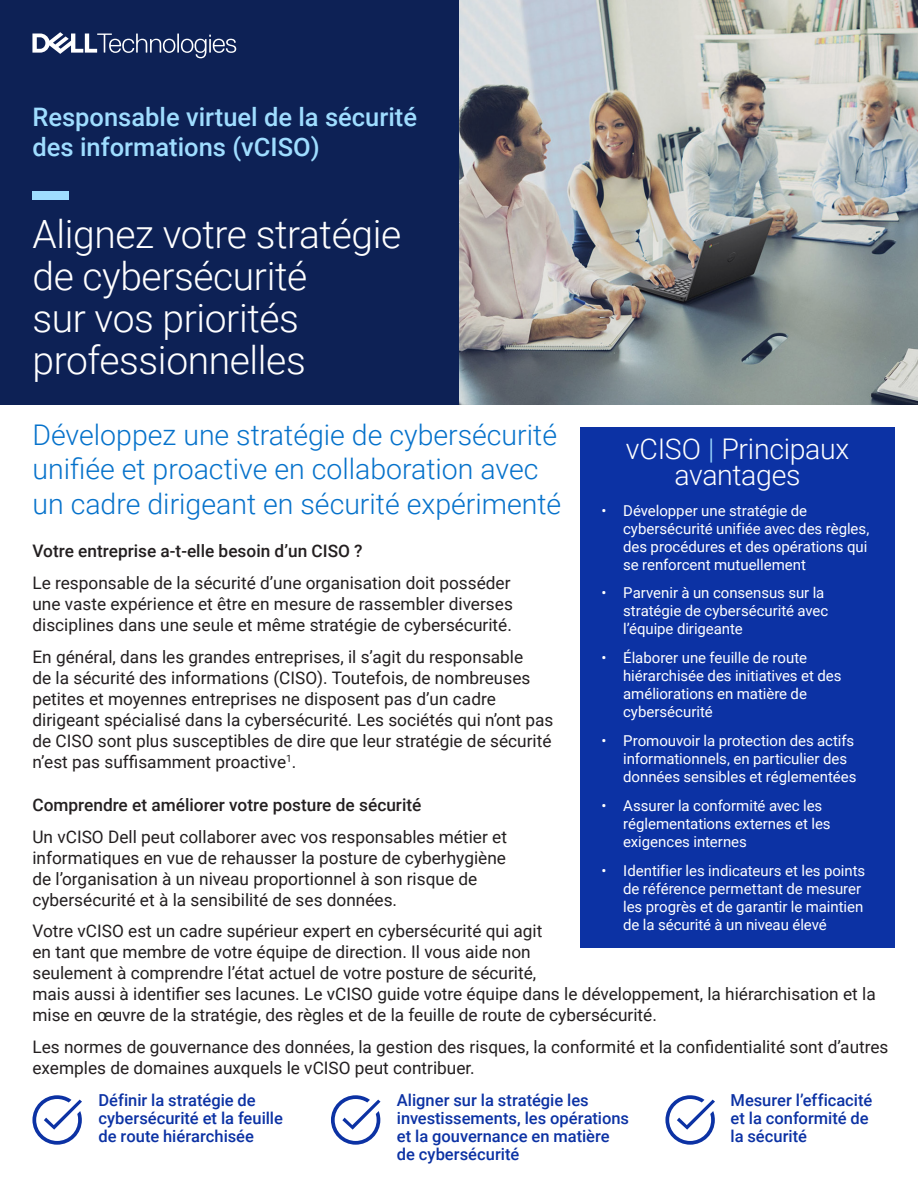
<style>
.page{position:relative;width:918px;height:1188px;background:#fff}
.page>*{position:absolute;margin:0;border:0;box-sizing:border-box;transform-origin:0 0}
.Document_Headline{font:300 39px/42px "Roboto";letter-spacing:-.01em;color:#fff}
.Document_Headline-2{font:300 28.5px/34.2px "Roboto";color:#0672cb}
.At_a_Glance{font:300 28.5px/25.5px "Roboto";letter-spacing:-.01em;color:#fff;text-align:center}
.Document_Headline-3{font:500 25.5px/30.6px "Roboto";color:#9fddff}
.Body_Text{font:17.25px/21px "Roboto";color:#231f20}
.Body_Text-2{font:500 17.25px "Roboto";color:#231f20}
.At_a_Glance-2{font:500 16.5px/18px "Roboto";color:#0c32a4}
.t1{font:15px/18px "Roboto";letter-spacing:-.005em;color:#fff}
.s1{color:#9fddff}
</style>
<div class="page">
<div style="left:0;top:0;width:459px;height:404px;background:#0d2155"></div>
<div style="left:580px;top:427px;width:315px;height:520px;background:#0c32a4"></div>
<svg style="left:32px;top:32px;width:204px;height:26px"></svg>
<img style="left:459px;top:0;width:459px;height:404px">
<div style="left:32px;top:192px;width:37px;height:8px;background:#9fddff"></div>
<svg style="left:32px;top:1095px;width:50px;height:50px"></svg>
<svg style="left:331px;top:1095px;width:50px;height:50px"></svg>
<svg style="left:665px;top:1095px;width:50px;height:50px"></svg>
<p class="Document_Headline-3" style="left:32px;top:100px;width:386px">Responsable virtuel de la sécurité des informations (vCISO)</p>
<p class="Document_Headline" style="left:32px;top:212px;width:370px">Alignez votre stratégie de cybersécurité<br>sur vos priorités professionnelles</p>
<p class="Document_Headline-2" style="left:32px;top:417px;width:530px">Développez une stratégie de cybersécurité unifiée et proactive en collaboration avec un cadre dirigeant en sécurité expérimenté</p>
<p class="At_a_Glance" style="left:626px;top:435px;width:225px">vCISO <span class="s1">|</span> Principaux avantages</p>
<p class="t1" style="left:623px;top:501px;width:248px;text-indent:-22px">• Développer une stratégie de cybersécurité unifiée avec des règles, des procédures et des opérations qui se renforcent mutuellement</p>
<p class="t1" style="left:623px;top:583px;width:207px;text-indent:-22px">• Parvenir à un consensus sur la stratégie de cybersécurité avec l’équipe dirigeante</p>
<p class="t1" style="left:623px;top:648px;width:220px;text-indent:-22px">• Élaborer une feuille de route hiérarchisée des initiatives et des améliorations en matière de cybersécurité</p>
<p class="t1" style="left:623px;top:731px;width:235px;text-indent:-22px">• Promouvoir la protection des actifs informationnels, en particulier des données sensibles et réglementées</p>
<p class="t1" style="left:623px;top:796px;width:209px;text-indent:-22px">• Assurer la conformité avec les réglementations externes et les exigences internes</p>
<p class="t1" style="left:623px;top:861px;width:244px;text-indent:-22px">• Identifier les indicateurs et les points de référence permettant de mesurer les progrès et de garantir le maintien de la sécurité à un niveau élevé</p>
<p class="Body_Text-2" style="left:32px;top:539px;width:332px">Votre entreprise a-t-elle besoin d’un CISO ?</p>
<p class="Body_Text" style="left:32px;top:572px;width:482px">Le responsable de la sécurité d’une organisation doit posséder une vaste expérience et être en mesure de rassembler diverses disciplines dans une seule et même stratégie de cybersécurité.</p>
<p class="Body_Text" style="left:32px;top:646px;width:523px">En général, dans les grandes entreprises, il s’agit du responsable<br>de la sécurité des informations (CISO). Toutefois, de nombreuses petites et moyennes entreprises ne disposent pas d’un cadre dirigeant spécialisé dans la cybersécurité. Les sociétés qui n’ont pas de CISO sont plus susceptibles de dire que leur stratégie de sécurité n’est pas suffisamment proactive<sup>1</sup>.</p>
<p class="Body_Text-2" style="left:32px;top:793px;width:390px">Comprendre et améliorer votre posture de sécurité</p>
<p class="Body_Text" style="left:32px;top:825px;width:476px">Un vCISO Dell peut collaborer avec vos responsables métier et informatiques en vue de rehausser la posture de cyberhygiène de l’organisation à un niveau proportionnel à son risque de cybersécurité et à la sensibilité de ses données.</p>
<p class="Body_Text" style="left:32px;top:920px;width:845px">Votre vCISO est un cadre supérieur expert en cybersécurité qui agit<br>en tant que membre de votre équipe de direction. Il vous aide non<br>seulement à comprendre l’état actuel de votre posture de sécurité,<br>mais aussi à identifier ses lacunes. Le vCISO guide votre équipe dans le développement, la hiérarchisation et la mise en œuvre de la stratégie, des règles et de la feuille de route de cybersécurité.</p>
<p class="Body_Text" style="left:32px;top:1036px;width:858px">Les normes de gouvernance des données, la gestion des risques, la conformité et la confidentialité sont d’autres exemples de domaines auxquels le vCISO peut contribuer.</p>
<p class="At_a_Glance-2" style="left:99px;top:1091px;width:186px">Définir la stratégie de cybersécurité et la feuille de route hiérarchisée</p>
<p class="At_a_Glance-2" style="left:397px;top:1091px;width:234px">Aligner sur la stratégie les investissements, les opérations et la gouvernance en matière de cybersécurité</p>
<p class="At_a_Glance-2" style="left:731px;top:1091px;width:143px">Mesurer l’efficacité et la conformité de la sécurité</p>
</div>
